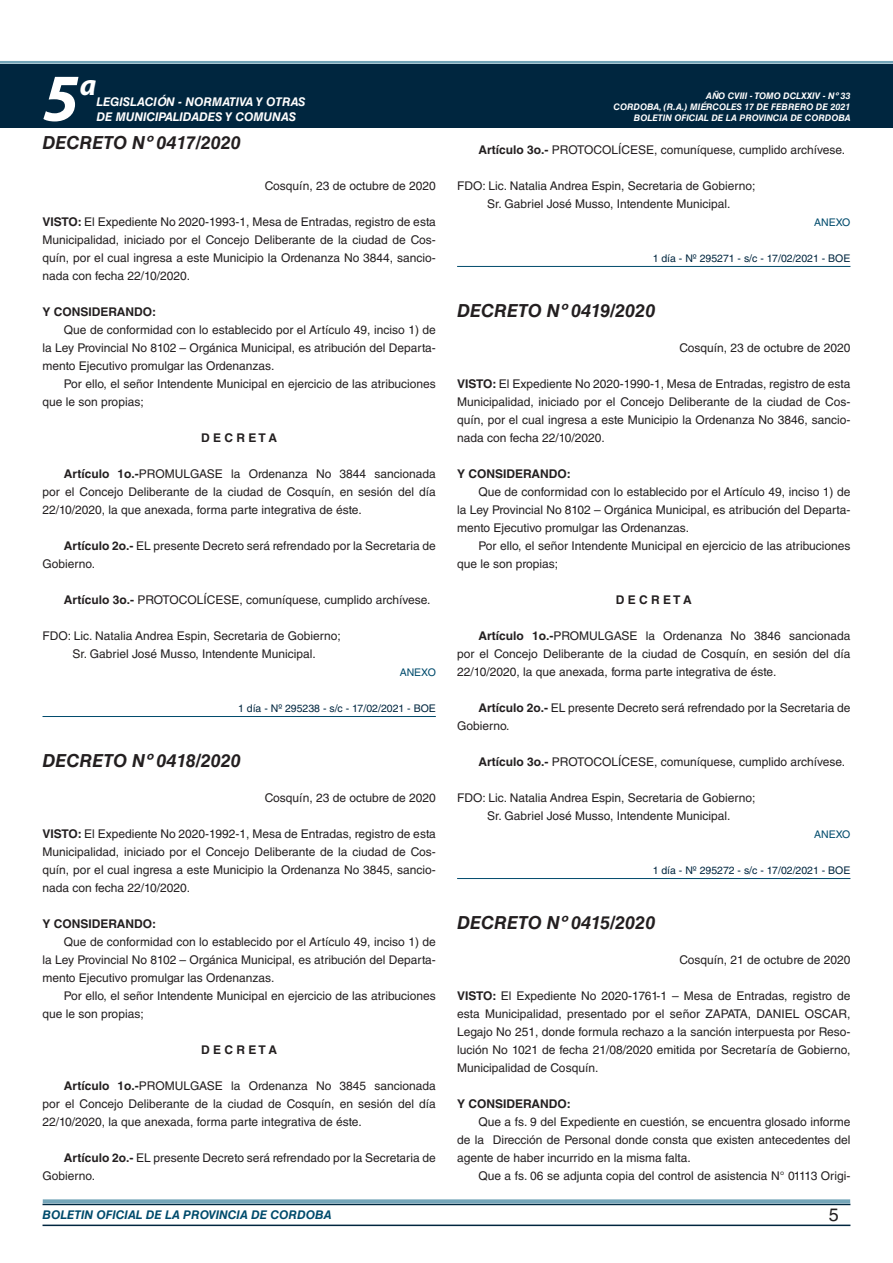
<style>
.page{position:relative;width:893px;height:1263px;background:#fff}
.page>*{position:absolute;margin:0;border:0;box-sizing:border-box;transform-origin:0 0}
.t1{font:italic 700 67.5px "Myriad Pro";color:#fff}
.t2{font:italic 700 30px "Myriad Pro";color:#fff}
.NOMBRE_DE_MINISTERIO{font:italic 700 18px "Helvetica LT Std";color:#231f20}
.t3{font:18px "Helvetica LT Std";color:#231f20}
.BASE{font:12px/18px "Helvetica LT Std";color:#231f20;text-align:justify}
.FECHA{font:12px "Helvetica LT Std";color:#231f20}
.BASE-2{font:700 12px "Helvetica LT Std";color:#231f20}
.t4{font:italic 700 12px "Helvetica LT Std";color:#fff}
.t5{font:italic 700 12px "Helvetica LT Std";color:#004b6c}
.RESUELVE{font:700 12px "Helvetica LT Std";color:#231f20}
.FECHA_DE_VENCIMIENTO{font:10.5px "Helvetica LT Std";color:#00263f}
.ANEXO{font:10.5px "Helvetica LT Std";color:#004b6c}
.t6{font:italic 700 9px/10.8px "Helvetica LT Std";color:#fff;text-align:right}
.s1{font-weight:700}
</style>
<div class="page">
<div style="left:0;top:61px;width:893px;height:6px;background:#fff;opacity:.75"></div>
<div style="left:0;top:64px;width:893px;height:64px;background:#00263f"></div>
<hr style="left:43px;top:1224px;width:807px;height:2px;background:#00263f">
<div style="left:42px;top:1198px;width:809px;height:8px;background:#fff;opacity:.75"></div>
<hr style="left:43px;top:716px;width:393px;height:1px;background:#004b6c">
<hr style="left:457px;top:266px;width:393px;height:1px;background:#004b6c">
<hr style="left:457px;top:878px;width:393px;height:1px;background:#004b6c">
<h1 class="t1" style="left:43px;top:54px;width:38px">5</h1>
<h2 class="t2" style="left:80px;top:66px;width:18px">a</h2>
<p class="NOMBRE_DE_MINISTERIO" style="left:43px;top:131px;width:200px">DECRETO Nº 0417/2020</p>
<p class="t4" style="left:96px;top:95px;width:211px">LEGISLACIÓN - NORMATIVA Y OTRAS</p>
<p class="t4" style="left:96px;top:109px;width:201px">DE MUNICIPALIDADES Y COMUNAS</p>
<p class="FECHA" style="left:265px;top:179px;width:173px">Cosquín, 23 de octubre de 2020</p>
<p class="BASE" style="left:43px;top:213px;width:395px"><span class="s1">VISTO:</span> El Expediente No 2020-1993-1, Mesa de Entradas, registro de esta Municipalidad, iniciado por el Concejo Deliberante de la ciudad de Cos&shy;quín, por el cual ingresa a este Municipio la Ordenanza No 3844, sancio&shy;nada con fecha 22/10/2020.</p>
<p class="BASE-2" style="left:43px;top:304px;width:115px">Y CONSIDERANDO:</p>
<p class="BASE" style="left:43px;top:321px;width:395px;text-indent:21px">Que de conformidad con lo establecido por el Artículo 49, inciso 1) de la Ley Provincial No 8102 – Orgánica Municipal, es atribución del Departa&shy;mento Ejecutivo promulgar las Ordenanzas.</p>
<p class="BASE" style="left:43px;top:375px;width:395px;text-indent:21px">Por ello, el señor Intendente Municipal en ejercicio de las atribuciones que le son propias;</p>
<p class="RESUELVE" style="left:201px;top:430px;width:78px">D E C R E T A</p>
<p class="BASE" style="left:43px;top:465px;width:395px;text-indent:21px"><span class="s1">Artículo 1o.-</span>PROMULGASE la Ordenanza No 3844 sancionada por el Concejo Deliberante de la ciudad de Cosquín, en sesión del día 22/10/2020, la que anexada, forma parte integrativa de éste.</p>
<p class="BASE" style="left:43px;top:537px;width:395px;text-indent:21px"><span class="s1">Artículo 2o.-</span> EL presente Decreto será refrendado por la Secretaria de<br>Gobierno.</p>
<p class="BASE" style="left:64px;top:591px;width:368px"><span class="s1">Artículo 3o.-</span> PROTOCOLÍCESE, comuníquese, cumplido archívese.</p>
<p class="BASE" style="left:43px;top:627px;width:300px">FDO: Lic. Natalia Andrea Espin, Secretaria de Gobierno;</p>
<p class="BASE" style="left:73px;top:645px;width:245px">Sr. Gabriel José Musso, Intendente Municipal.</p>
<p class="ANEXO" style="left:400px;top:666px;width:38px">ANEXO</p>
<p class="FECHA_DE_VENCIMIENTO" style="left:238px;top:702px;width:199px">1 día - Nº 295238 - s/c - 17/02/2021 - BOE</p>
<p class="NOMBRE_DE_MINISTERIO" style="left:43px;top:750px;width:200px">DECRETO Nº 0418/2020</p>
<p class="FECHA" style="left:265px;top:791px;width:173px">Cosquín, 23 de octubre de 2020</p>
<p class="BASE" style="left:43px;top:825px;width:395px"><span class="s1">VISTO:</span> El Expediente No 2020-1992-1, Mesa de Entradas, registro de esta Municipalidad, iniciado por el Concejo Deliberante de la ciudad de Cos&shy;quín, por el cual ingresa a este Municipio la Ordenanza No 3845, sancio&shy;nada con fecha 22/10/2020.</p>
<p class="BASE-2" style="left:43px;top:916px;width:115px">Y CONSIDERANDO:</p>
<p class="BASE" style="left:43px;top:933px;width:395px;text-indent:21px">Que de conformidad con lo establecido por el Artículo 49, inciso 1) de la Ley Provincial No 8102 – Orgánica Municipal, es atribución del Departa&shy;mento Ejecutivo promulgar las Ordenanzas.</p>
<p class="BASE" style="left:43px;top:987px;width:395px;text-indent:21px">Por ello, el señor Intendente Municipal en ejercicio de las atribuciones que le son propias;</p>
<p class="RESUELVE" style="left:201px;top:1042px;width:78px">D E C R E T A</p>
<p class="BASE" style="left:43px;top:1077px;width:395px;text-indent:21px"><span class="s1">Artículo 1o.-</span>PROMULGASE la Ordenanza No 3845 sancionada por el Concejo Deliberante de la ciudad de Cosquín, en sesión del día 22/10/2020, la que anexada, forma parte integrativa de éste.</p>
<p class="BASE" style="left:43px;top:1149px;width:395px;text-indent:21px"><span class="s1">Artículo 2o.-</span> EL presente Decreto será refrendado por la Secretaria de<br>Gobierno.</p>
<p class="t6" style="left:614px;top:91px;width:238px">AÑO CVIII - TOMO DCLXXIV - Nº 33<br>CORDOBA, (R.A.) MIÉRCOLES 17 DE FEBRERO DE 2021<br>BOLETIN OFICIAL DE LA PROVINCIA DE CORDOBA</p>
<p class="BASE" style="left:478px;top:141px;width:368px"><span class="s1">Artículo 3o.-</span> PROTOCOLÍCESE, comuníquese, cumplido archívese.</p>
<p class="BASE" style="left:457px;top:177px;width:300px">FDO: Lic. Natalia Andrea Espin, Secretaria de Gobierno;</p>
<p class="BASE" style="left:487px;top:195px;width:245px">Sr. Gabriel José Musso, Intendente Municipal.</p>
<p class="ANEXO" style="left:814px;top:216px;width:38px">ANEXO</p>
<p class="FECHA_DE_VENCIMIENTO" style="left:653px;top:252px;width:199px">1 día - Nº 295271 - s/c - 17/02/2021 - BOE</p>
<p class="NOMBRE_DE_MINISTERIO" style="left:457px;top:300px;width:200px">DECRETO Nº 0419/2020</p>
<p class="FECHA" style="left:679px;top:341px;width:173px">Cosquín, 23 de octubre de 2020</p>
<p class="BASE" style="left:457px;top:375px;width:395px"><span class="s1">VISTO:</span> El Expediente No 2020-1990-1, Mesa de Entradas, registro de esta Municipalidad, iniciado por el Concejo Deliberante de la ciudad de Cos&shy;quín, por el cual ingresa a este Municipio la Ordenanza No 3846, sancio&shy;nada con fecha 22/10/2020.</p>
<p class="BASE-2" style="left:457px;top:466px;width:115px">Y CONSIDERANDO:</p>
<p class="BASE" style="left:457px;top:483px;width:395px;text-indent:21px">Que de conformidad con lo establecido por el Artículo 49, inciso 1) de la Ley Provincial No 8102 – Orgánica Municipal, es atribución del Departa&shy;mento Ejecutivo promulgar las Ordenanzas.</p>
<p class="BASE" style="left:457px;top:537px;width:395px;text-indent:21px">Por ello, el señor Intendente Municipal en ejercicio de las atribuciones que le son propias;</p>
<p class="RESUELVE" style="left:616px;top:592px;width:78px">D E C R E T A</p>
<p class="BASE" style="left:457px;top:627px;width:395px;text-indent:21px"><span class="s1">Artículo 1o.-</span>PROMULGASE la Ordenanza No 3846 sancionada por el Concejo Deliberante de la ciudad de Cosquín, en sesión del día 22/10/2020, la que anexada, forma parte integrativa de éste.</p>
<p class="BASE" style="left:457px;top:699px;width:395px;text-indent:21px"><span class="s1">Artículo 2o.-</span> EL presente Decreto será refrendado por la Secretaria de<br>Gobierno.</p>
<p class="BASE" style="left:478px;top:753px;width:368px"><span class="s1">Artículo 3o.-</span> PROTOCOLÍCESE, comuníquese, cumplido archívese.</p>
<p class="BASE" style="left:457px;top:789px;width:300px">FDO: Lic. Natalia Andrea Espin, Secretaria de Gobierno;</p>
<p class="BASE" style="left:487px;top:807px;width:245px">Sr. Gabriel José Musso, Intendente Municipal.</p>
<p class="ANEXO" style="left:814px;top:828px;width:38px">ANEXO</p>
<p class="FECHA_DE_VENCIMIENTO" style="left:653px;top:864px;width:199px">1 día - Nº 295272 - s/c - 17/02/2021 - BOE</p>
<p class="NOMBRE_DE_MINISTERIO" style="left:457px;top:912px;width:200px">DECRETO Nº 0415/2020</p>
<p class="FECHA" style="left:679px;top:953px;width:173px">Cosquín, 21 de octubre de 2020</p>
<p class="BASE" style="left:457px;top:987px;width:395px"><span class="s1">VISTO:</span> El Expediente No 2020-1761-1 – Mesa de Entradas, registro de esta Municipalidad, presentado por el señor ZAPATA, DANIEL OSCAR, Legajo No 251, donde formula rechazo a la sanción interpuesta por Reso&shy;lución No 1021 de fecha 21/08/2020 emitida por Secretaría de Gobierno, Municipalidad de Cosquín.</p>
<p class="BASE-2" style="left:457px;top:1096px;width:115px">Y CONSIDERANDO:</p>
<p class="BASE" style="left:457px;top:1113px;width:395px;text-indent:21px">Que a fs. 9 del Expediente en cuestión, se encuentra glosado informe de la Dirección de Personal donde consta que existen antecedentes del agente de haber incurrido en la misma falta.</p>
<p class="BASE" style="left:478px;top:1167px;width:374px">Que a fs. 06 se adjunta copia del control de asistencia N° 01113 Origi-</p>
<p class="t5" style="left:43px;top:1208px;width:290px">BOLETIN OFICIAL DE LA PROVINCIA DE CORDOBA</p>
<h3 class="t3" style="left:829px;top:1204px;width:12px">5</h3>
</div>
